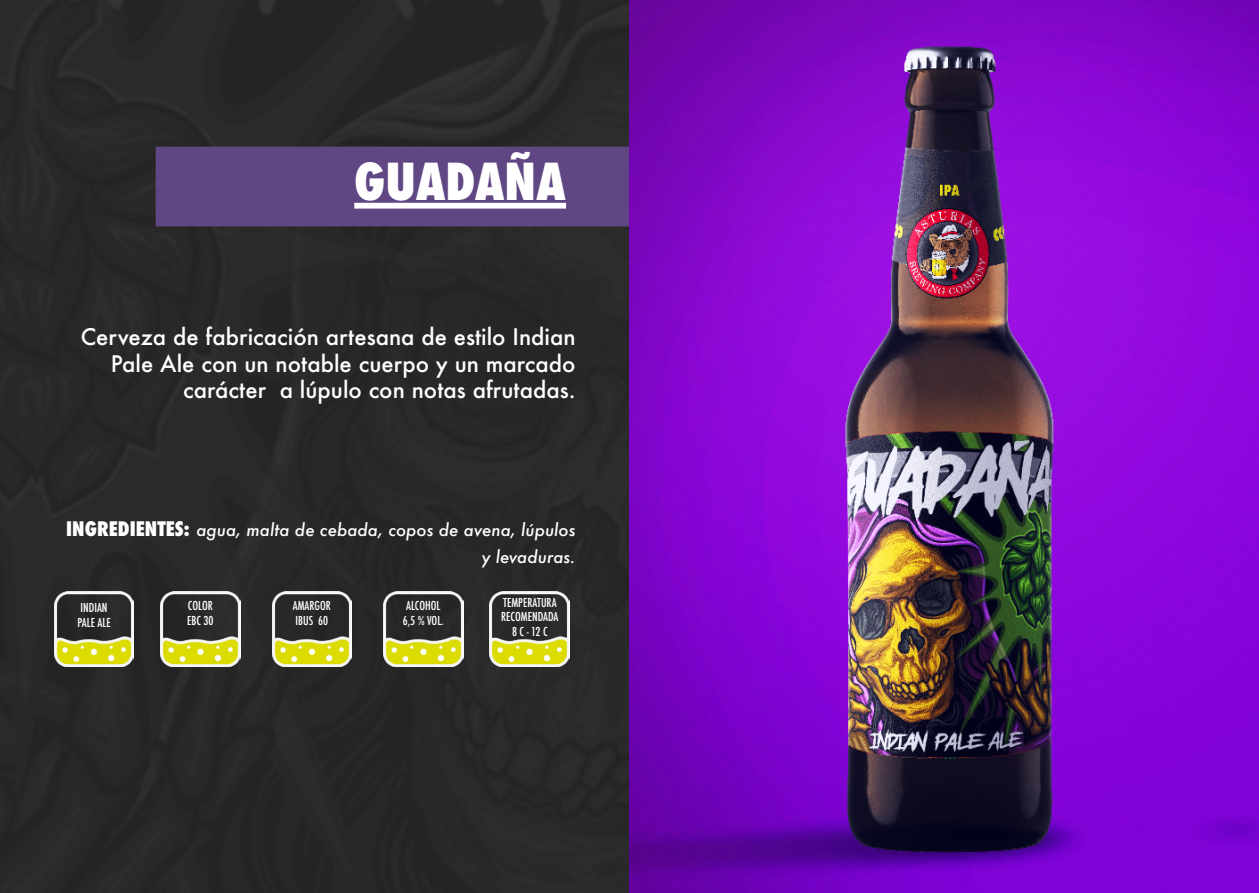
<style>
.page{position:relative;width:1259px;height:893px;background:#fff}
.page>*{position:absolute;margin:0;border:0;box-sizing:border-box;transform-origin:0 0}
.t1{font:800 condensed 49.5px "Futura";color:#fff}
.t2{font:500 22.2px/26.7px "Futura";color:#fff;text-align:right}
.t3{font:italic 500 16.8px/27px "Futura";color:#fff;text-align:right}
.t4{font:500 condensed 12px/14.4px "Futura";color:#fff}
.s1{font-weight:800;font-style:normal;font-stretch:condensed;font-size:19.5px}
</style>
<div class="page">
<img style="left:0;top:0;width:1259px;height:893px">
<div style="left:156px;top:147px;width:473px;height:79px;background:#604784"></div>
<div style="left:354px;top:203px;width:212px;height:6px;background:#fff"></div>
<img style="left:272px;top:592px;width:80px;height:74px">
<img style="left:161px;top:592px;width:79px;height:74px">
<img style="left:54px;top:592px;width:80px;height:74px">
<img style="left:383px;top:592px;width:80px;height:74px">
<img style="left:490px;top:592px;width:80px;height:74px">
<h1 class="t1" style="left:354px;top:148px;width:213px">GUADAÑA</h1>
<p class="t2" style="left:81px;top:323px;width:496px">Cerveza de fabricación artesana de estilo Indian<br>Pale Ale con un notable cuerpo y un marcado carácter a lúpulo con notas afrutadas.</p>
<p class="t3" style="left:66px;top:516px;width:511px"><span class="s1">INGREDIENTES:</span> agua, malta de cebada, copos de avena, lúpulos y levaduras.</p>
<p class="t4" style="left:77px;top:601px;width:35px">INDIAN<br>PALE ALE</p>
<p class="t4" style="left:403px;top:599px;width:42px">ALCOHOL<br>6,5 % VOL.</p>
<p class="t4" style="left:501px;top:595px;width:59px;text-align:center">TEMPERATURA<br>RECOMENDADA<br>8 C - 12 C</p>
<p class="t4" style="left:187px;top:599px;width:28px">COLOR<br>EBC 30</p>
<p class="t4" style="left:293px;top:599px;width:39px">AMARGOR<br>IBUS 60</p>
</div>
